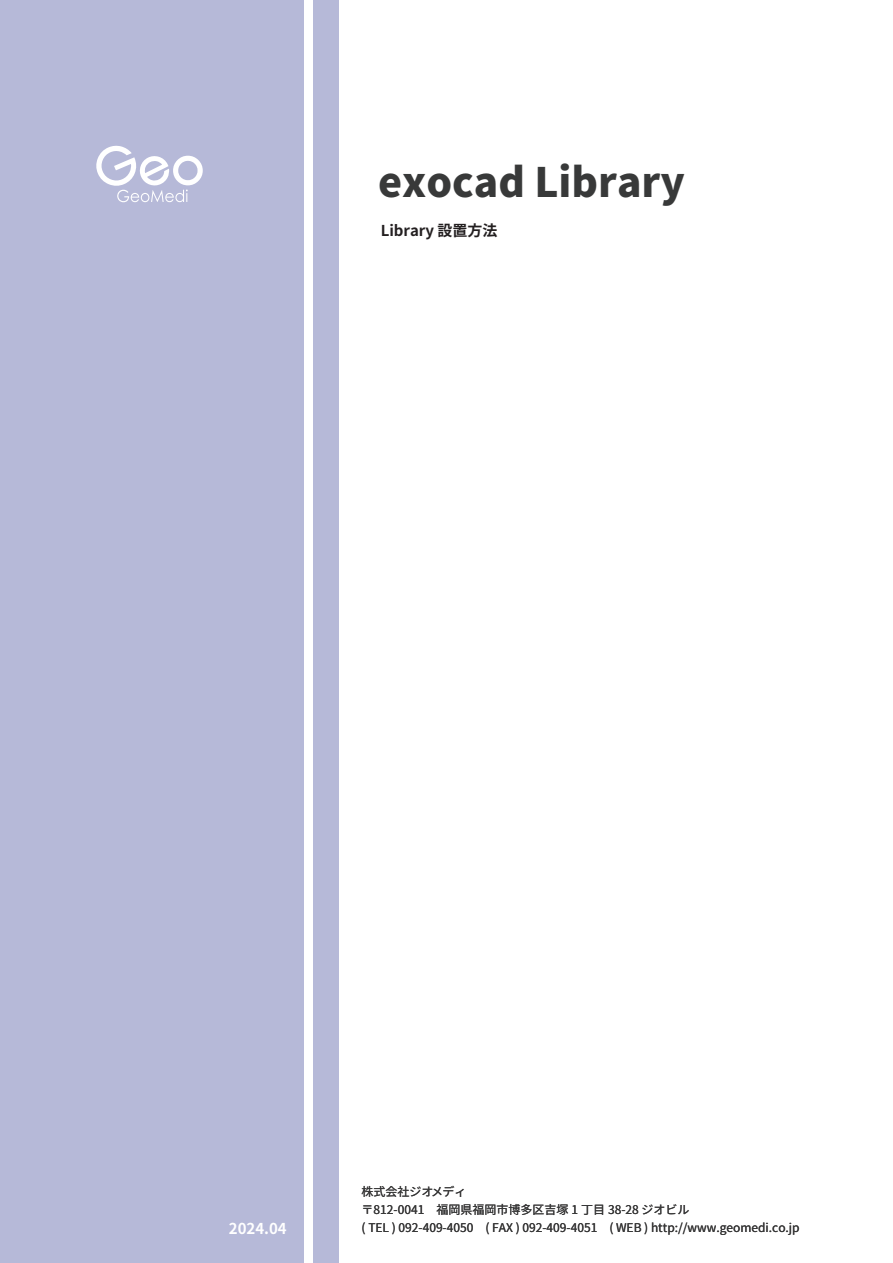
<style>
.page{position:relative;width:893px;height:1263px;background:#fff}
.page>*{position:absolute;margin:0;border:0;box-sizing:border-box;transform-origin:0 0}
.t1{font:900 40.5px "Noto Sans JP";color:#383939}
.t2{font:700 15px "Noto Sans JP";color:#231f20}
.t3{font:700 15px "Noto Sans JP";color:#fff}
.t4{font:12px/18px "Noto Sans JP";color:#383939}
</style>
<div class="page">
<div style="left:0;top:0;width:339px;height:1263px;background:#b6b9d8"></div>
<div style="left:304px;top:0;width:8px;height:1263px;background:#fff"></div>
<svg style="left:96px;top:145px;width:107px;height:57px"></svg>
<h1 class="t1" style="left:378px;top:159px;width:308px">exocad Library</h1>
<p class="t2" style="left:381px;top:222px;width:118px">Library 設置方法</p>
<p class="t4" style="left:362px;top:1183px;width:329px">株式会社ジオメディ<br>〒812-0041　福岡県福岡市博多区吉塚 1 丁目 38-28 ジオビル</p>
<p class="t3" style="left:229px;top:1220px;width:59px">2024.04</p>
<p class="t4" style="left:362px;top:1219px;width:440px">( TEL ) 092-409-4050　( FAX ) 092-409-4051　( WEB ) http://www.geomedi.co.jp</p>
</div>
